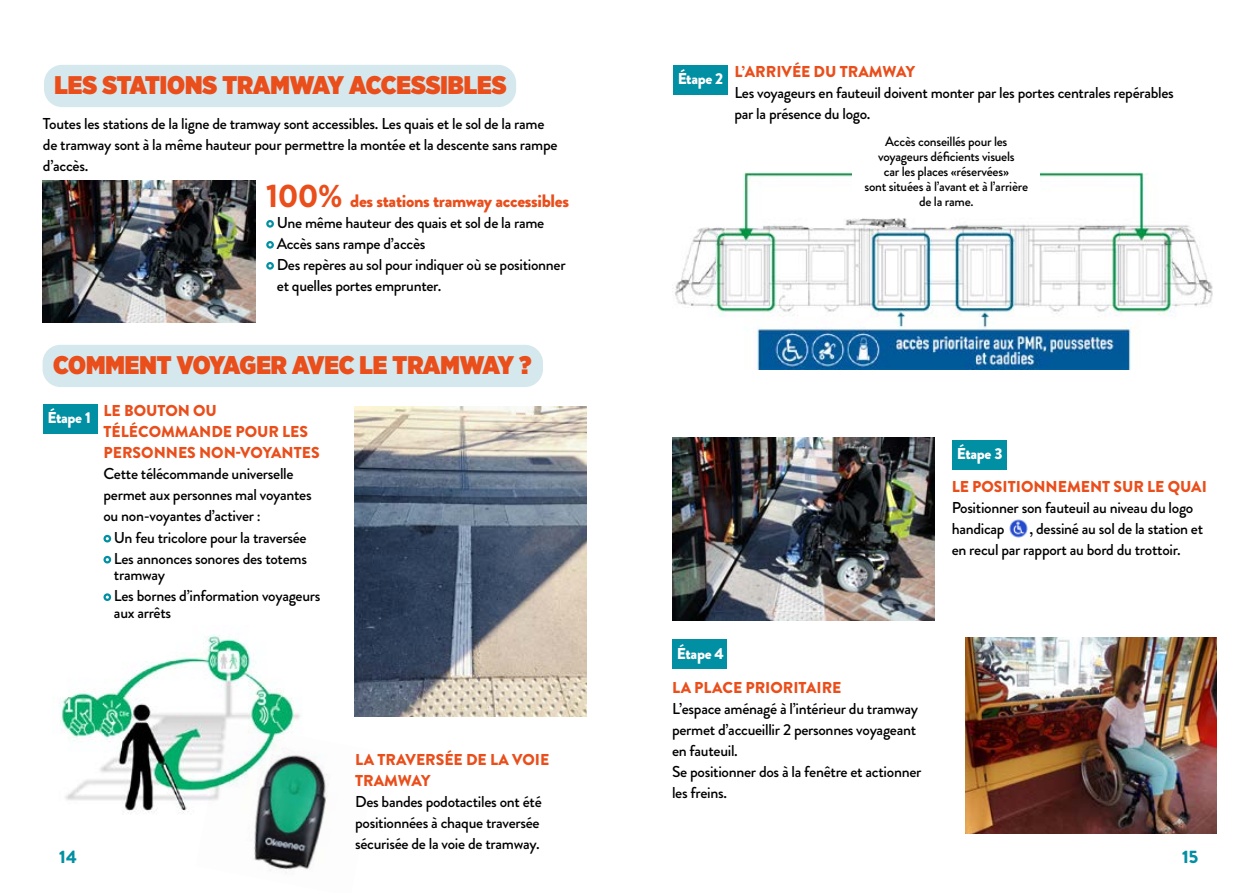
<style>
.page{position:relative;width:1259px;height:893px;background:#fff}
.page>*{position:absolute;margin:0;border:0;box-sizing:border-box;transform-origin:0 0}
.t1{font:900 25.5px "Gotham Narrow";color:#e94e1b}
.t2{font:900 18px "Brandon Grotesque";letter-spacing:-.02em;color:#e94e1b}
.t3{font:900 18px "Brandon Grotesque";color:#008fa3}
.t4{font:500 15.75px/21px "Brandon Grotesque";letter-spacing:-.02em;color:#000}
.t5{font:900 15.75px/21px "Brandon Grotesque";color:#e94e1b}
.t6{font:900 15.75px "Brandon Grotesque";letter-spacing:-.02em;color:#fff}
.t7{font:500 13.5px/15px "Brandon Grotesque";letter-spacing:-.02em;color:#000;text-align:center}
.s1{font-family:"Gotham Narrow";font-weight:700;font-size:31.65px}
</style>
<div class="page">
<div style="left:672px;top:639px;width:55px;height:30px;background:#008fa3"></div>
<img style="left:1007px;top:517px;width:23px;height:23px;border-radius:11px">
<div style="left:673px;top:65px;width:55px;height:30px;background:#008fa3"></div>
<div style="left:952px;top:440px;width:55px;height:30px;background:#008fa3"></div>
<img style="left:672px;top:172px;width:541px;height:197px">
<img style="left:672px;top:438px;width:262px;height:183px">
<img style="left:966px;top:638px;width:250px;height:195px">
<div style="left:852px;top:131px;width:188px;height:80px;background:#fff"></div>
<div style="left:44px;top:65px;width:472px;height:42px;background:#d5e8ee;border-radius:18px"></div>
<div style="left:43px;top:345px;width:500px;height:42px;background:#d5e8ee;border-radius:18px"></div>
<div style="left:266px;top:220px;width:8px;height:8px;border:2px solid #008fa3;border-radius:50%"></div>
<div style="left:266px;top:241px;width:8px;height:8px;border:2px solid #008fa3;border-radius:50%"></div>
<div style="left:266px;top:262px;width:8px;height:8px;border:2px solid #008fa3;border-radius:50%"></div>
<div style="left:103px;top:535px;width:8px;height:7px;border:2px solid #008fa3;border-radius:50%"></div>
<div style="left:103px;top:556px;width:8px;height:7px;border:2px solid #008fa3;border-radius:50%"></div>
<div style="left:103px;top:593px;width:8px;height:8px;border:2px solid #008fa3;border-radius:50%"></div>
<img style="left:59px;top:634px;width:243px;height:179px">
<div style="left:43px;top:404px;width:54px;height:29px;background:#008fa3"></div>
<img style="left:43px;top:180px;width:212px;height:142px">
<img style="left:196px;top:721px;width:131px;height:148px">
<img style="left:354px;top:406px;width:233px;height:310px">
<h1 class="t1" style="left:55px;top:67px;width:453px">LES STATIONS TRAMWAY ACCESSIBLES</h1>
<p class="t4" style="left:43px;top:113px;width:516px">Toutes les stations de la ligne de tramway sont accessibles. Les quais et le sol de la rame de tramway sont à la même hauteur pour permettre la montée et la descente sans rampe d’accès.</p>
<p class="t2" style="left:266px;top:188px;width:304px"><span class="s1">100%</span> des stations tramway accessibles</p>
<p class="t4" style="left:277px;top:212px;width:290px">Une même hauteur des quais et sol de la rame Accès sans rampe d’accès<br>Des repères au sol pour indiquer où se positionner et quelles portes emprunter.</p>
<h1 class="t1" style="left:53px;top:347px;width:480px">COMMENT VOYAGER AVEC LE TRAMWAY ?</h1>
<p class="t6" style="left:47px;top:406px;width:45px">Étape 1</p>
<p class="t5" style="left:104px;top:401px;width:218px">LE BOUTON OU<br>TÉLÉCOMMANDE POUR LES<br>PERSONNES NON-VOYANTES</p>
<p class="t4" style="left:103px;top:464px;width:210px">Cette télécommande universelle permet aux personnes mal voyantes ou non-voyantes d’activer :</p>
<p class="t4" style="left:114px;top:527px;width:194px">Un feu tricolore pour la traversée<br>Les annonces sonores des totems</p>
<p class="t4" style="left:114px;top:564px;width:208px">tramway<br>Les bornes d’information voyageurs</p>
<p class="t4" style="left:114px;top:602px;width:59px">aux arrêts</p>
<p class="t6" style="left:678px;top:67px;width:47px">Étape 2</p>
<p class="t5" style="left:734px;top:61px;width:182px">L’ARRIVÉE DU TRAMWAY</p>
<p class="t4" style="left:734px;top:82px;width:441px">Les voyageurs en fauteuil doivent monter par les portes centrales repérables par la présence du logo.</p>
<p class="t7" style="left:864px;top:134px;width:165px">Accès conseillés pour les voyageurs déficients visuels<br>car les places «réservées»<br>sont situées à l’avant et à l’arrière de la rame.</p>
<p class="t6" style="left:677px;top:642px;width:48px">Étape 4</p>
<p class="t6" style="left:957px;top:442px;width:47px">Étape 3</p>
<p class="t5" style="left:951px;top:476px;width:257px">LE POSITIONNEMENT SUR LE QUAI</p>
<p class="t4" style="left:951px;top:497px;width:243px">Positionner son fauteuil au niveau du logo handicap</p>
<p class="t4" style="left:951px;top:518px;width:253px;text-indent:78px">, dessiné au sol de la station et en recul par rapport au bord du trottoir.</p>
<p class="t5" style="left:672px;top:677px;width:171px">LA PLACE PRIORITAIRE</p>
<p class="t4" style="left:672px;top:698px;width:251px">L’espace aménagé à l’intérieur du tramway permet d’accueillir 2 personnes voyageant en fauteuil.<br>Se positionner dos à la fenêtre et actionner les freins.</p>
<p class="t5" style="left:355px;top:749px;width:196px">LA TRAVERSÉE DE LA VOIE<br>TRAMWAY</p>
<p class="t4" style="left:355px;top:791px;width:188px">Des bandes podotactiles ont été positionnées à chaque traversée sécurisée de la voie de tramway.</p>
<p class="t3" style="left:59px;top:844px;width:19px">14</p>
<p class="t3" style="left:1182px;top:844px;width:18px">15</p>
</div>
